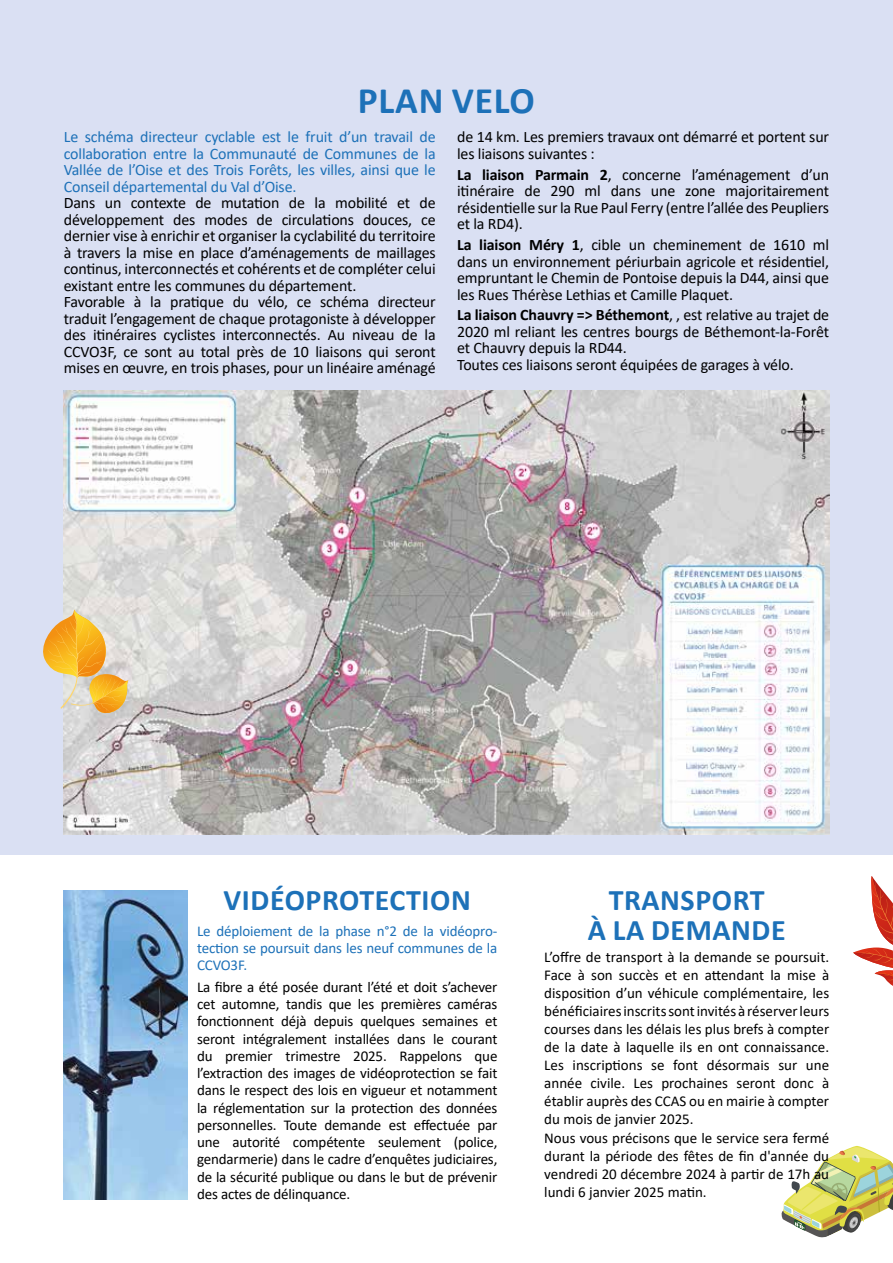
<style>
.page{position:relative;width:893px;height:1263px;background:#fff}
.page>*{position:absolute;margin:0;border:0;box-sizing:border-box;transform-origin:0 0}
.t1{font:700 37.5px "Calibri";letter-spacing:.02em;color:#1d71b8}
.t2{font:700 30px/30px "Calibri";letter-spacing:.02em;color:#1d71b8;text-align:center}
.t3{font:15.9px/16.5px "Calibri";letter-spacing:-.01em;color:#000}
.t4{font:15.9px/16.5px "Calibri";letter-spacing:-.01em;color:#1d71b8;text-align:justify}
.t5{font:15px/18px "Calibri";color:#000;text-align:justify}
.t6{font:15px/17.2px "Calibri";letter-spacing:-.01em;color:#1d71b8;text-align:justify}
.s1{font-weight:700}
</style>
<div class="page">
<div style="left:0;top:0;width:893px;height:854px;background:#dae0f3"></div>
<img style="left:64px;top:891px;width:123px;height:308px">
<svg style="left:853px;top:876px;width:40px;height:110px"></svg>
<img style="left:64px;top:390px;width:765px;height:444px">
<svg style="left:43px;top:609px;width:85px;height:110px"></svg>
<svg style="left:781px;top:1145px;width:112px;height:93px"></svg>
<h1 class="t1" style="left:358px;top:74px;width:178px">PLAN VELO</h1>
<p class="t4" style="left:64px;top:128px;width:373px">Le schéma directeur cyclable est le fruit d’un travail de collaboration entre la Communauté de Communes de la Vallée de l’Oise et des Trois Forêts, les villes, ainsi que le Conseil départemental du Val d’Oise.</p>
<p class="t3" style="left:64px;top:195px;width:374px">Dans un contexte de mutation de la mobilité et de développement des modes de circulations douces, ce dernier vise à enrichir et organiser la cyclabilité du territoire à travers la mise en place d’aménagements de maillages continus, interconnectés et cohérents et de compléter celui existant entre les communes du département.<br>Favorable à la pratique du vélo, ce schéma directeur traduit l’engagement de chaque protagoniste à développer des itinéraires cyclistes interconnectés. Au niveau de la CCVO3F, ce sont au total près de 10 liaisons qui seront mises en œuvre, en trois phases, pour un linéaire aménagé</p>
<p class="t3" style="left:457px;top:129px;width:374px">de 14 km. Les premiers travaux ont démarré et portent sur les liaisons suivantes :</p>
<p class="t3" style="left:457px;top:166px;width:374px;text-align:justify"><span class="s1">La liaison Parmain 2</span>, concerne l’aménagement d’un itinéraire de 290 ml dans une zone majoritairement résidentielle sur la Rue Paul Ferry (entre l’allée des Peupliers et la RD4).</p>
<p class="t3" style="left:457px;top:236px;width:374px;text-align:justify"><span class="s1">La liaison Méry 1</span>, cible un cheminement de 1610 ml dans un environnement périurbain agricole et résidentiel, empruntant le Chemin de Pontoise depuis la D44, ainsi que les Rues Thérèse Lethias et Camille Plaquet.</p>
<p class="t3" style="left:457px;top:306px;width:374px"><span class="s1">La liaison Chauvry =&gt; Béthemont</span>, , est relative au trajet de 2020 ml reliant les centres bourgs de Béthemont-la-Forêt et Chauvry depuis la RD44.<br>Toutes ces liaisons seront équipées de garages à vélo.</p>
<h2 class="t2" style="left:224px;top:885px;width:249px">VIDÉOPROTECTION</h2>
<p class="t6" style="left:197px;top:922px;width:302px">Le déploiement de la phase n°2 de la vidéopro&shy;tection se poursuit dans les neuf communes de la CCVO3F.</p>
<p class="t5" style="left:197px;top:978px;width:302px;line-height:17.2px">La fibre a été posée durant l’été et doit s’achever cet automne, tandis que les premières caméras fonctionnent déjà depuis quelques semaines et seront intégralement installées dans le courant du premier trimestre 2025. Rappelons que l’extraction des images de vidéoprotection se fait dans le respect des lois en vigueur et notamment la réglementation sur la protection des données personnelles. Toute demande est effectuée par une autorité compétente seulement (police, gendarmerie) dans le cadre d’enquêtes judiciaires, de la sécurité publique ou dans le but de prévenir des actes de délinquance.</p>
<h2 class="t2" style="left:588px;top:885px;width:199px">TRANSPORT<br>À LA DEMANDE</h2>
<p class="t5" style="left:544px;top:948px;width:286px;text-align:left">L’offre de transport à la demande se poursuit.<br>Face à son succès et en attendant la mise à disposition d’un véhicule complémentaire, les bénéficiaires inscrits sont invités à réserver leurs courses dans les délais les plus brefs à compter de la date à laquelle ils en ont connaissance.<br>Les inscriptions se font désormais sur une année civile. Les prochaines seront donc à établir auprès des CCAS ou en mairie à compter du mois de janvier 2025.<br>Nous vous précisons que le service sera fermé durant la période des fêtes de fin d'année du vendredi 20 décembre 2024 à partir de 17h au lundi 6 janvier 2025 matin.</p>
</div>
